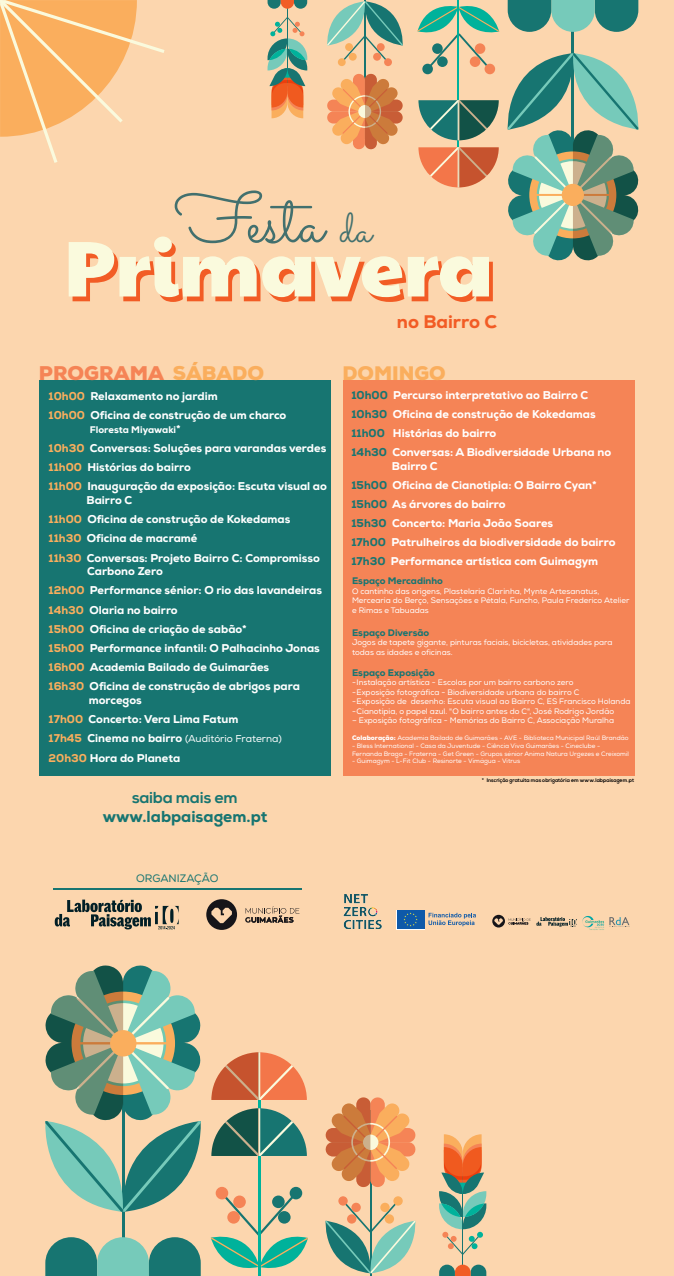
<style>
.page{position:relative;width:674px;height:1276px;background:#fff}
.page>*{position:absolute;margin:0;border:0;box-sizing:border-box;transform-origin:0 0}
.t1{font:79px "Paytone One";color:#f25c25}
.t2{font:71.1px "Sacramento";color:#42706e}
.t3{font:900 19.23px "Nexa";color:#f58456}
.t4{font:900 19.02px "Nexa";color:#faae5d}
.t5{font:800 18.15px "Nexa";color:#f25c25}
.t6{font:800 15.85px "Nexa";color:#177571}
.t7{font:700 15.85px "Nexa";color:#177571}
.t8{font:800 11.28px/19.2px "Nexa";color:#fff}
.t9{font:10.78px "Nexa";color:#177571}
.t10{font:10px "Nexa";color:#fff}
.t11{font:800 9.6px "Nexa";color:#fff}
.t12{font:800 9.5px "Nexa";color:#177571}
.t13{font:7.92px/9.5px "Nexa";color:#fff}
.t14{font:6.35px/7.6px "Nexa";color:#fff}
.t15{font:700 5.25px "Nexa";color:#000001}
.s1{font-size:45.4px}
.s2{color:#faae5d}
.s3{font-size:11.22px}
.s4{font-weight:800;font-size:11.28px;color:#faae5d}
.s5{font-weight:800;font-size:11.28px}
.s6{color:#177571}
.s7{font-weight:900}
</style>
<div class="page">
<div style="left:0;top:0;width:673px;height:1276px;background:#fcd6ae"></div>
<hr style="left:369px;top:1110px;width:2px;height:166px;background:#177571">
<div style="left:393px;top:1196px;width:9px;height:9px;background:#faae5d;border-radius:50%"></div>
<svg style="left:325px;top:1200px;width:91px;height:73px"></svg>
<div style="left:338px;top:1196px;width:9px;height:9px;background:#f58456;border-radius:50%"></div>
<div style="left:351px;top:1202px;width:9px;height:10px;background:#f58456;border-radius:50%"></div>
<div style="left:347px;top:1214px;width:9px;height:9px;background:#f58456;border-radius:50%"></div>
<svg style="left:325px;top:1097px;width:91px;height:92px"></svg>
<svg style="left:45px;top:965px;width:263px;height:311px"></svg>
<div style="left:110px;top:1030px;width:26px;height:26px;background:#faae5d;border-radius:50%"></div>
<hr style="left:462px;top:1182px;width:1px;height:93px;background:#177571">
<svg style="left:439px;top:1134px;width:47px;height:120px"></svg>
<svg style="left:439px;top:1264px;width:47px;height:12px"></svg>
<svg style="left:0;top:0;width:164px;height:163px"></svg>
<hr style="left:364px;top:0;width:1px;height:139px;background:#177571">
<div style="left:337px;top:58px;width:8px;height:8px;background:#faae5d;border-radius:50%"></div>
<svg style="left:327px;top:1px;width:76px;height:62px"></svg>
<div style="left:384px;top:58px;width:8px;height:8px;background:#f58456;border-radius:50%"></div>
<div style="left:373px;top:53px;width:8px;height:8px;background:#f58456;border-radius:50%"></div>
<div style="left:376px;top:43px;width:8px;height:8px;background:#f58456;border-radius:50%"></div>
<svg style="left:327px;top:72px;width:76px;height:78px"></svg>
<svg style="left:417px;top:0;width:222px;height:261px"></svg>
<div style="left:561px;top:184px;width:22px;height:22px;background:#faae5d;border-radius:50%"></div>
<hr style="left:287px;top:0;width:1px;height:78px;background:#177571">
<svg style="left:267px;top:17px;width:40px;height:101px"></svg>
<svg style="left:267px;top:0;width:40px;height:9px"></svg>
<svg style="left:396px;top:910px;width:29px;height:19px"></svg>
<div style="left:396px;top:910px;width:28px;height:18px;background:#0e59a9"></div>
<svg style="left:403px;top:912px;width:14px;height:14px"></svg>
<svg style="left:428px;top:913px;width:47px;height:13px"></svg>
<img style="left:343px;top:894px;width:38px;height:35px">
<svg style="left:582px;top:916px;width:21px;height:14px"></svg>
<svg style="left:609px;top:917px;width:20px;height:10px"></svg>
<svg style="left:492px;top:915px;width:38px;height:12px"></svg>
<svg style="left:536px;top:917px;width:40px;height:10px"></svg>
<svg style="left:245px;top:906px;width:54px;height:16px"></svg>
<svg style="left:206px;top:899px;width:31px;height:31px"></svg>
<svg style="left:55px;top:899px;width:123px;height:30px"></svg>
<hr style="left:53px;top:888px;width:248px;height:1px;background:#177571">
<div style="left:39px;top:380px;width:292px;height:395px;background:#177571"></div>
<div style="left:342px;top:380px;width:292px;height:395px;background:#f58456"></div>
<h2 class="t2" style="left:174px;top:176px;width:198px">Festa <span class="s1">da</span></h2>
<h1 class="t1" style="left:68px;top:205px;width:430px">Primavera</h1>
<h3 class="t5" style="left:396px;top:310px;width:102px">no Bairro C</h3>
<h3 class="t3" style="left:39px;top:360px;width:227px">PROGRAMA <span class="s2">SÁBADO</span></h3>
<p class="t8" style="left:49px;top:386px;width:239px"><span class="s2">10h00</span> Relaxamento no jardim<br><span class="s2">10h00</span> Oficina de construção de um charco</p>
<p class="t11" style="left:90px;top:423px;width:92px">Floresta Miyawaki<span class="s3">*</span></p>
<p class="t8" style="left:49px;top:438px;width:279px"><span class="s2">10h30</span> Conversas: Soluções para varandas verdes<br><span class="s2">11h00</span> Histórias do bairro<br><span class="s2">11h00</span> Inauguração da exposição: Escuta visual ao</p>
<p class="t8" style="left:49px;top:490px;width:272px;text-indent:38px">Bairro C<br><span class="s2">11h00</span> Oficina de construção de Kokedamas<br><span class="s2">11h30</span> Oficina de macramé<br><span class="s2">11h30</span> Conversas: Projeto Bairro C: Compromisso</p>
<p class="t8" style="left:49px;top:561px;width:275px;text-indent:39px">Carbono Zero<br><span class="s2">12h00</span> Performance sénior: O rio das lavandeiras <span class="s2">14h30</span> Olaria no bairro<br><span class="s2">15h00</span> Oficina de criação de sabão*<br><span class="s2">15h00</span> Performance infantil: O Palhacinho Jonas <span class="s2">16h00</span> Academia Bailado de Guimarães<br><span class="s2">16h30</span> Oficina de construção de abrigos para</p>
<p class="t8" style="left:49px;top:690px;width:191px;text-indent:40px">morcegos<br><span class="s2">17h00</span> Concerto: Vera Lima Fatum</p>
<p class="t10" style="left:49px;top:733px;width:234px"><span class="s4">17h45</span> <span class="s5">Cinema no bairro</span> (Auditório Fraterna)</p>
<p class="t8" style="left:49px;top:748px;width:133px"><span class="s2">20h30</span> Hora do Planeta</p>
<h3 class="t7" style="left:132px;top:788px;width:107px">saiba mais em</h3>
<h3 class="t6" style="left:103px;top:806px;width:166px">www.labpaisagem.pt</h3>
<h3 class="t4" style="left:342px;top:361px;width:105px">DOMINGO</h3>
<p class="t8" style="left:351px;top:386px;width:261px;line-height:19px"><span class="s6">10h00</span> Percurso interpretativo ao Bairro C <span class="s6">10h30</span> Oficina de construção de Kokedamas <span class="s6">11h00</span> Histórias do bairro<br><span class="s6">14h30</span> Conversas: A Biodiversidade Urbana no</p>
<p class="t8" style="left:351px;top:456px;width:265px;line-height:19px;text-indent:40px">Bairro C<br><span class="s6">15h00</span> Oficina de Cianotipia: O Bairro Cyan* <span class="s6">15h00</span> As árvores do bairro<br><span class="s6">15h30</span> Concerto: Maria João Soares<br><span class="s6">17h00</span> Patrulheiros da biodiversidade do bairro <span class="s6">17h30</span> Performance artística com Guimagym</p>
<p class="t12" style="left:352px;top:575px;width:92px">Espaço Mercadinho</p>
<p class="t13" style="left:352px;top:586px;width:279px">O cantinho das origens, Plastelaria Clarinha, Mynte Artesanatus,<br>Mercearia do Berço, Sensações e Pétala, Funcho, Paula Frederico Atelier e Rimas e Tabuadas</p>
<p class="t12" style="left:352px;top:626px;width:79px">Espaço Diversão</p>
<p class="t13" style="left:352px;top:638px;width:262px">Jogos de tapete gigante, pinturas faciais, bicicletas, atividades para todas as idades e oficinas.</p>
<p class="t12" style="left:352px;top:666px;width:84px">Espaço Exposição</p>
<p class="t13" style="left:352px;top:678px;width:280px">-Instalação artística - Escolas por um bairro carbono zero<br>-Exposição fotográfica - Biodiversidade urbana do bairro C<br>-Exposição de desenho: Escuta visual ao Bairro C, ES Francisco Holanda -Cianotipia, o papel azul. "O bairro antes do C", José Rodrigo Jordão</p>
<p class="t13" style="left:352px;top:716px;width:263px">– Exposição fotográfica - Memórias do Bairro C, Associação Muralha</p>
<p class="t14" style="left:352px;top:734px;width:278px"><span class="s7">Colaboração:</span> Academia Bailado de Guimarães - AVE - Biblioteca Municipal Raúl Brandão</p>
<p class="t14" style="left:352px;top:742px;width:278px">- Bless International - Casa da Juventude - Ciência Viva Guimarães - Cineclube -<br>Fernanda Braga - Fraterna - Get Green - Grupos sénior Anima Natura Urgezes e Creixomil</p>
<p class="t14" style="left:352px;top:757px;width:170px">- Guimagym - L-Fit Club - Resinorte - Vimágua - Vitrus</p>
<p class="t15" style="left:482px;top:776px;width:153px">* Inscrição gratuita mas obrigatória em www.labpaisagem.pt</p>
<p class="t9" style="left:136px;top:872px;width:84px">ORGANIZAÇÃO</p>
</div>
